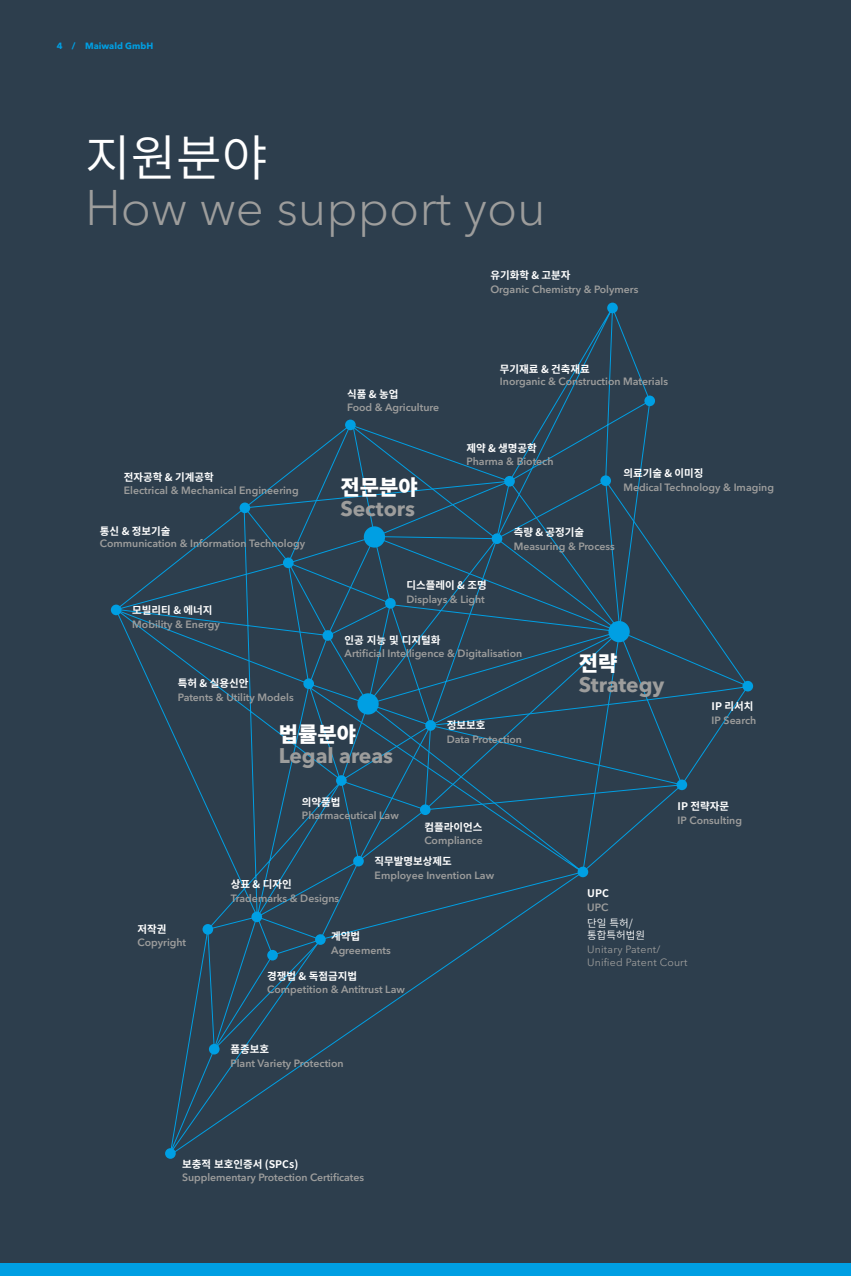
<style>
.page{position:relative;width:851px;height:1276px;background:#fff}
.page>*{position:absolute;margin:0;border:0;box-sizing:border-box;transform-origin:0 0}
.t1{font:300 49.5px "Avenir Next LT Pro";color:#9d9d9c}
.t2{font:49.5px "Source Han Sans K";color:#fff}
.t3{font:700 21px "Avenir Next LT Pro";color:#9d9d9c}
.t4{font:800 21px "Source Han Sans K";color:#fff}
.t5{font:600 10.5px "Avenir Next LT Pro";color:#9d9d9c}
.t6{font:700 10.5px "Source Han Sans K";color:#fff}
.t7{font:10.5px/13.5px "Avenir Next LT Pro";letter-spacing:.02em;color:#9d9d9c}
.t8{font:10.5px/12px "Source Han Sans K";color:#fff}
.t9{font:700 9px "Avenir Next LT Pro";color:#009fe3}
</style>
<div class="page">
<div style="left:0;top:0;width:850px;height:1276px;background:#2d3e4d"></div>
<svg style="left:556px;top:302px;width:192px;height:424px"></svg>
<svg style="left:287px;top:401px;width:363px;height:391px"></svg>
<svg style="left:113px;top:507px;width:214px;height:643px"></svg>
<svg style="left:327px;top:425px;width:297px;height:206px"></svg>
<div style="left:165px;top:1148px;width:11px;height:10px;background:#009fe3;border-radius:50%"></div>
<div style="left:385px;top:598px;width:10px;height:10px;background:#009fe3;border-radius:50%"></div>
<div style="left:364px;top:526px;width:21px;height:21px;background:#009fe3;border-radius:50%"></div>
<div style="left:608px;top:621px;width:21px;height:21px;background:#009fe3;border-radius:50%"></div>
<div style="left:504px;top:476px;width:10px;height:10px;background:#009fe3;border-radius:50%"></div>
<div style="left:644px;top:395px;width:11px;height:11px;background:#009fe3;border-radius:50%"></div>
<div style="left:345px;top:419px;width:10px;height:11px;background:#009fe3;border-radius:50%"></div>
<div style="left:239px;top:502px;width:11px;height:11px;background:#009fe3;border-radius:50%"></div>
<div style="left:111px;top:604px;width:10px;height:11px;background:#009fe3;border-radius:50%"></div>
<div style="left:491px;top:533px;width:11px;height:11px;background:#009fe3;border-radius:50%"></div>
<div style="left:600px;top:475px;width:11px;height:11px;background:#009fe3;border-radius:50%"></div>
<div style="left:742px;top:681px;width:11px;height:10px;background:#009fe3;border-radius:50%"></div>
<div style="left:676px;top:779px;width:11px;height:11px;background:#009fe3;border-radius:50%"></div>
<div style="left:607px;top:303px;width:10px;height:10px;background:#009fe3;border-radius:50%"></div>
<div style="left:283px;top:557px;width:10px;height:11px;background:#009fe3;border-radius:50%"></div>
<svg style="left:170px;top:631px;width:450px;height:524px"></svg>
<div style="left:0;top:1263px;width:850px;height:13px;background:#009fe3"></div>
<p class="t9" style="left:57px;top:41px;width:20px">4 /</p>
<p class="t9" style="left:85px;top:41px;width:70px">Maiwald GmbH</p>
<h1 class="t2" style="left:85px;top:129px;width:184px">지원분야</h1>
<h1 class="t1" style="left:85px;top:178px;width:462px">How we support you</h1>
<p class="t6" style="left:124px;top:471px;width:91px">전자공학 &amp; 기계공학</p>
<p class="t5" style="left:124px;top:484px;width:176px">Electrical &amp; Mechanical Engineering</p>
<p class="t6" style="left:100px;top:525px;width:72px">통신 &amp; 정보기술</p>
<p class="t5" style="left:100px;top:537px;width:207px">Communication &amp; Information Technology</p>
<p class="t6" style="left:132px;top:604px;width:82px">모빌리티 &amp; 에너지</p>
<p class="t5" style="left:132px;top:617px;width:89px">Mobility &amp; Energy</p>
<p class="t6" style="left:347px;top:388px;width:53px">식품 &amp; 농업</p>
<p class="t5" style="left:347px;top:401px;width:93px">Food &amp; Agriculture</p>
<h2 class="t4" style="left:340px;top:476px;width:79px">전문분야</h2>
<h2 class="t3" style="left:340px;top:496px;width:76px">Sectors</h2>
<p class="t6" style="left:490px;top:269px;width:82px">유기화학 &amp; 고분자</p>
<p class="t5" style="left:490px;top:282px;width:149px">Organic Chemistry &amp; Polymers</p>
<p class="t6" style="left:500px;top:363px;width:91px">무기재료 &amp; 건축재료</p>
<p class="t5" style="left:500px;top:375px;width:169px">Inorganic &amp; Construction Materials</p>
<p class="t6" style="left:466px;top:442px;width:72px">제약 &amp; 생명공학</p>
<p class="t5" style="left:466px;top:455px;width:89px">Pharma &amp; Biotech</p>
<p class="t6" style="left:623px;top:467px;width:82px">의료기술 &amp; 이미징</p>
<p class="t5" style="left:623px;top:481px;width:152px">Medical Technology &amp; Imaging</p>
<p class="t6" style="left:513px;top:526px;width:72px">측량 &amp; 공정기술</p>
<p class="t5" style="left:513px;top:539px;width:103px">Measuring &amp; Process</p>
<p class="t6" style="left:406px;top:579px;width:82px">디스플레이 &amp; 조명</p>
<p class="t5" style="left:406px;top:592px;width:80px">Displays &amp; Light</p>
<p class="t6" style="left:178px;top:677px;width:72px">특허 &amp; 실용신안</p>
<p class="t5" style="left:178px;top:690px;width:117px">Patents &amp; Utility Models</p>
<p class="t6" style="left:344px;top:634px;width:97px">인공 지능 및 디지털화</p>
<p class="t5" style="left:344px;top:647px;width:179px">Artificial Intelligence &amp; Digitalisation</p>
<h2 class="t4" style="left:279px;top:722px;width:79px">법률분야</h2>
<h2 class="t3" style="left:279px;top:743px;width:116px">Legal areas</h2>
<p class="t6" style="left:302px;top:796px;width:40px">의약품법</p>
<p class="t5" style="left:302px;top:809px;width:98px">Pharmaceutical Law</p>
<p class="t6" style="left:446px;top:719px;width:40px">정보보호</p>
<p class="t5" style="left:446px;top:733px;width:77px">Data Protection</p>
<p class="t6" style="left:424px;top:821px;width:59px">컴플라이언스</p>
<p class="t5" style="left:424px;top:834px;width:60px">Compliance</p>
<p class="t6" style="left:138px;top:923px;width:30px">저작권</p>
<p class="t5" style="left:138px;top:936px;width:50px">Copyright</p>
<p class="t6" style="left:231px;top:878px;width:62px">상표 &amp; 디자인</p>
<p class="t5" style="left:231px;top:891px;width:110px">Trademarks &amp; Designs</p>
<p class="t6" style="left:374px;top:855px;width:79px">직무발명보상제도</p>
<p class="t5" style="left:374px;top:868px;width:121px">Employee Invention Law</p>
<p class="t6" style="left:331px;top:930px;width:30px">계약법</p>
<p class="t5" style="left:331px;top:943px;width:61px">Agreements</p>
<p class="t6" style="left:267px;top:970px;width:91px">경쟁법 &amp; 독점금지법</p>
<p class="t5" style="left:267px;top:983px;width:139px">Competition &amp; Antitrust Law</p>
<p class="t6" style="left:230px;top:1043px;width:40px">품종보호</p>
<p class="t5" style="left:230px;top:1056px;width:115px">Plant Variety Protection</p>
<h2 class="t4" style="left:578px;top:652px;width:40px">전략</h2>
<h2 class="t3" style="left:578px;top:672px;width:87px">Strategy</h2>
<p class="t6" style="left:711px;top:700px;width:43px">IP 리서치</p>
<p class="t5" style="left:711px;top:713px;width:46px">IP Search</p>
<p class="t6" style="left:677px;top:800px;width:53px">IP 전략자문</p>
<p class="t5" style="left:677px;top:814px;width:66px">IP Consulting</p>
<p class="t6" style="left:587px;top:887px;width:23px">UPC</p>
<p class="t5" style="left:587px;top:901px;width:23px">UPC</p>
<p class="t8" style="left:587px;top:917px;width:59px">단일 특허/ 통합특허법원</p>
<p class="t7" style="left:587px;top:942px;width:102px">Unitary Patent/<br>Unified Patent Court</p>
<p class="t6" style="left:182px;top:1157px;width:118px">보충적 보호인증서 (SPCs)</p>
<p class="t5" style="left:182px;top:1171px;width:183px">Supplementary Protection Certificates</p>
</div>
